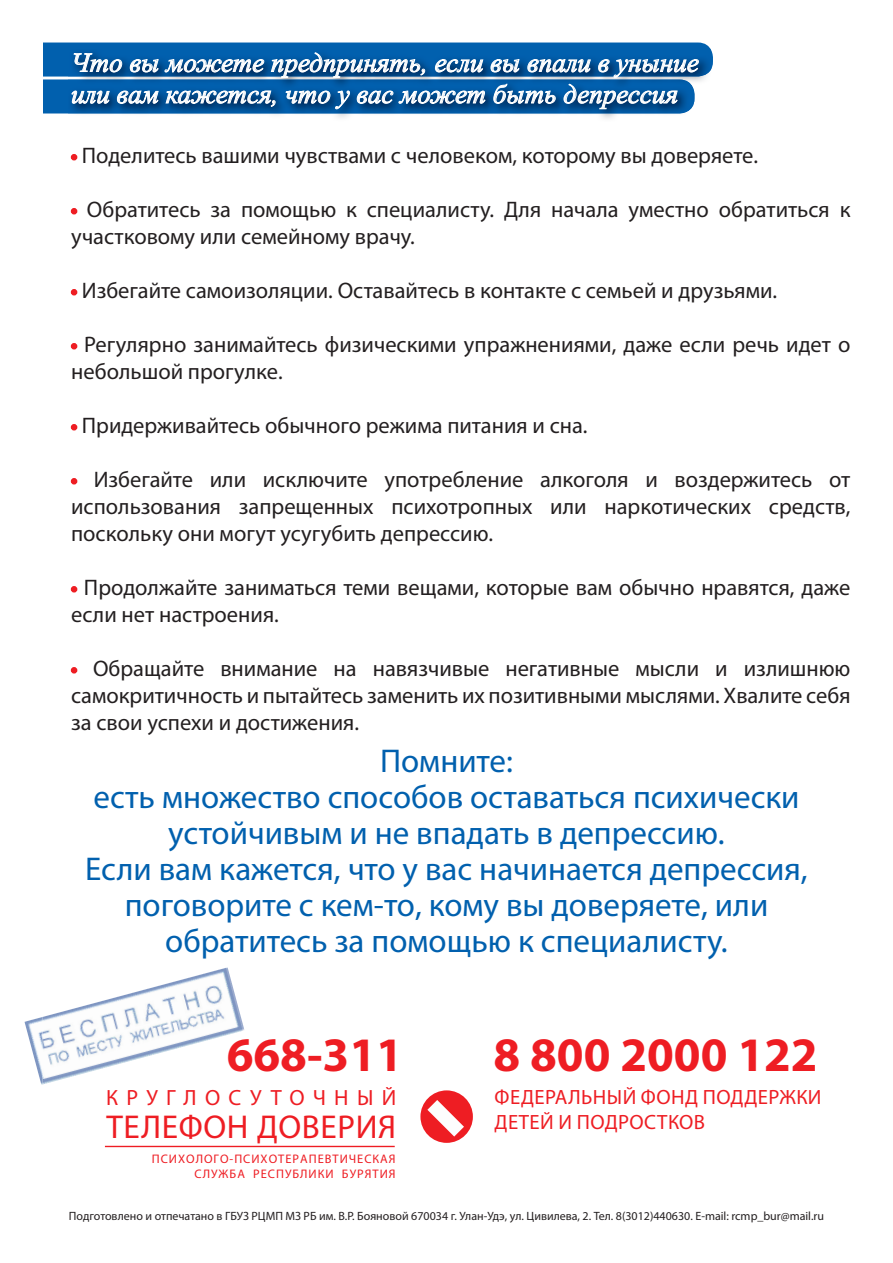
<style>
.page{position:relative;width:893px;height:1263px;background:#fff}
.page>*{position:absolute;margin:0;border:0;box-sizing:border-box;transform-origin:0 0}
.t1{font:700 48.3px "Myriad Pro";color:#ee1d23}
.t2{font:33.15px "Myriad Pro";letter-spacing:.02em;color:#ee1d23}
.t3{font:33px/36px "Myriad Pro";color:#0160ae;text-align:center}
.t4{font:italic 27px/31.5px "Times New Roman";color:#fff}
.t5{font:22.5px/27px "Myriad Pro";color:#231f20}
.t6{font:22.05px "Myriad Pro";letter-spacing:.375em;color:#ee1d23}
.t7{font:20.7px/24.9px "Myriad Pro";letter-spacing:.02em;color:#ee1d23}
.t8{font:12.45px/14.9px "Myriad Pro";letter-spacing:.08em;color:#ee1d23;text-align:right}
.t9{font:12px "Myriad Pro";color:#231f20}
.s1{font-size:21px;color:#ee1d23}
</style>
<div class="page">
<div style="left:0;top:43px;width:713px;height:34px;background:#0160ae;border-radius:15px"></div>
<div style="left:0;top:79px;width:694px;height:34px;background:#0160ae;border-radius:15px"></div>
<img style="left:68px;top:77px;width:637px;height:42px">
<img style="left:68px;top:49px;width:643px;height:28px">
<img style="left:68px;top:79px;width:626px;height:34px">
<svg style="left:71px;top:52px;width:628px;height:58px"></svg>
<div style="left:0;top:32px;width:43px;height:1188px;background:#fff"></div>
<svg style="left:71px;top:154px;width:6px;height:6px"></svg>
<svg style="left:71px;top:208px;width:6px;height:6px"></svg>
<svg style="left:71px;top:289px;width:6px;height:6px"></svg>
<svg style="left:71px;top:343px;width:6px;height:6px"></svg>
<svg style="left:71px;top:424px;width:6px;height:6px"></svg>
<svg style="left:71px;top:478px;width:6px;height:6px"></svg>
<svg style="left:71px;top:586px;width:6px;height:6px"></svg>
<svg style="left:71px;top:667px;width:6px;height:6px"></svg>
<img style="left:43px;top:967px;width:201px;height:117px">
<img style="left:24px;top:1017px;width:19px;height:68px">
<div style="left:420px;top:1090px;width:53px;height:53px;background:#ee1d23;border-radius:50%"></div>
<img style="left:427px;top:1100px;width:37px;height:36px">
<hr style="left:105px;top:1146px;width:290px;height:1px;background:#ee1d23">
<p class="t4" style="left:71px;top:46px;width:629px">Что вы можете предпринять, если вы впали в уныние или вам кажется, что у вас может быть депрессия</p>
<p class="t5" style="left:71px;top:141px;width:688px"><span class="s1">•</span> Поделитесь вашими чувствами с человеком, которому вы доверяете.</p>
<p class="t5" style="left:71px;top:195px;width:781px"><span class="s1">•</span> Обратитесь за помощью к специалисту. Для начала уместно обратиться к участковому или семейному врачу.</p>
<p class="t5" style="left:71px;top:276px;width:708px"><span class="s1">•</span> Избегайте самоизоляции. Оставайтесь в контакте с семьей и друзьями.</p>
<p class="t5" style="left:71px;top:330px;width:781px"><span class="s1">•</span> Регулярно занимайтесь физическими упражнениями, даже если речь идет о небольшой прогулке.</p>
<p class="t5" style="left:71px;top:411px;width:518px"><span class="s1">•</span> Придерживайтесь обычного режима питания и сна.</p>
<p class="t5" style="left:71px;top:465px;width:781px;text-align:justify"><span class="s1">•</span> Избегайте или исключите употребление алкоголя и воздержитесь от использования запрещенных психотропных или наркотических средств, поскольку они могут усугубить депрессию.</p>
<p class="t5" style="left:71px;top:573px;width:781px"><span class="s1">•</span> Продолжайте заниматься теми вещами, которые вам обычно нравятся, даже если нет настроения.</p>
<p class="t5" style="left:71px;top:654px;width:781px;text-align:justify"><span class="s1">•</span> Обращайте внимание на навязчивые негативные мысли и излишнюю самокритичность и пытайтесь заменить их позитивными мыслями. Хвалите себя за свои успехи и достижения.</p>
<h3 class="t3" style="left:85px;top:742px;width:724px">Помните:<br>есть множество способов оставаться психически устойчивым и не впадать в депрессию.<br>Если вам кажется, что у вас начинается депрессия, поговорите с кем-то, кому вы доверяете, или обратитесь за помощью к специалисту.</h3>
<h1 class="t1" style="left:227px;top:1023px;width:178px">668-311</h1>
<h1 class="t1" style="left:494px;top:1023px;width:326px">8 800 2000 122</h1>
<p class="t6" style="left:106px;top:1084px;width:291px">КРУГЛОСУТОЧНЫЙ</p>
<h2 class="t2" style="left:106px;top:1107px;width:291px">ТЕЛЕФОН ДОВЕРИЯ</h2>
<p class="t8" style="left:152px;top:1152px;width:245px">ПСИХОЛОГО-ПСИХОТЕРАПЕВТИЧЕСКАЯ<br>СЛУЖБА РЕСПУБЛИКИ БУРЯТИЯ</p>
<p class="t7" style="left:495px;top:1084px;width:328px">ФЕДЕРАЛЬНЫЙ ФОНД ПОДДЕРЖКИ<br>ДЕТЕЙ И ПОДРОСТКОВ</p>
<p class="t9" style="left:69px;top:1209px;width:757px">Подготовлено и отпечатано в ГБУЗ РЦМП МЗ РБ им. В.Р. Бояновой 670034 г. Улан-Удэ, ул. Цивилева, 2. Тел. 8(3012)440630. E-mail: rcmp_bur@mail.ru</p>
</div>
